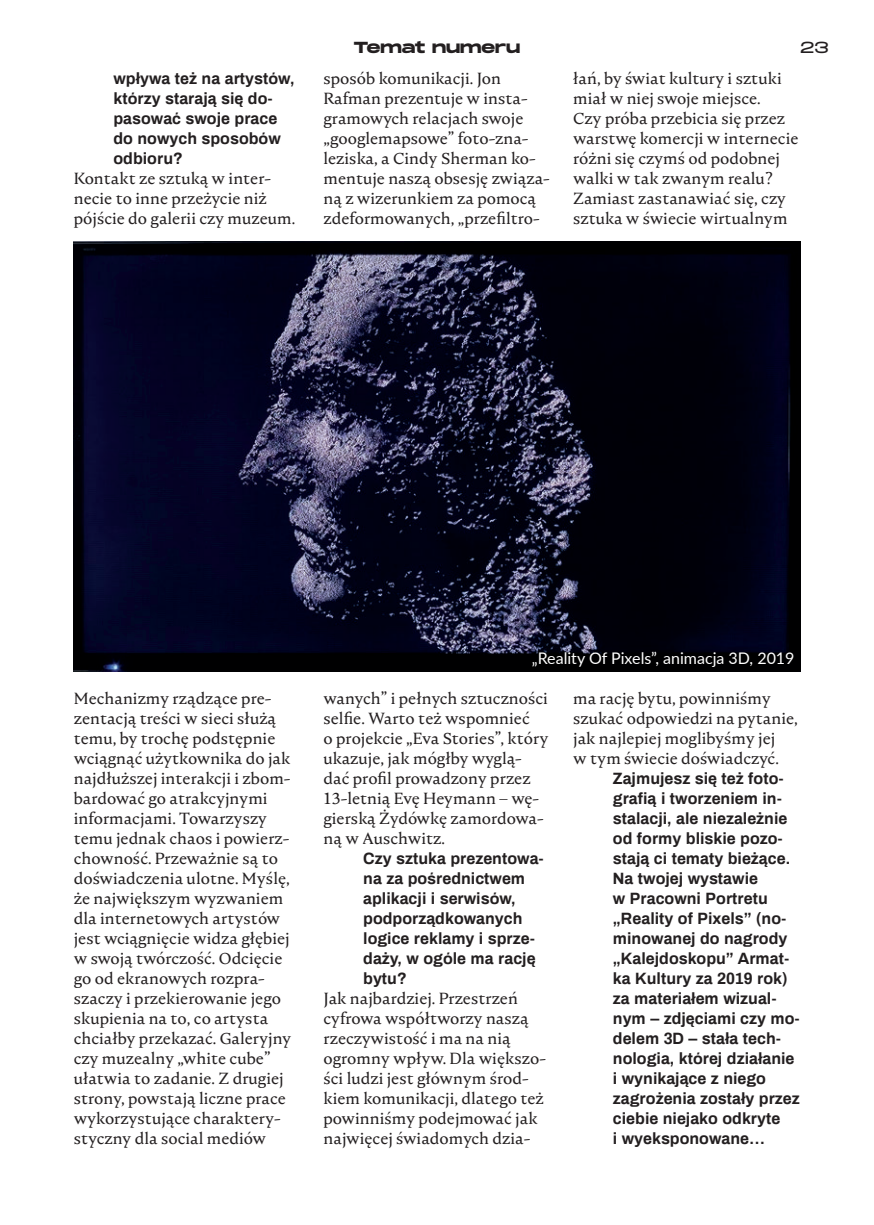
<style>
.page{position:relative;width:874px;height:1225px;background:#fff}
.page>*{position:absolute;margin:0;border:0;box-sizing:border-box;transform-origin:0 0}
.t1{font:16px/20px "Nocturne Serif";color:#231f20}
.t2{font:700 16px/20px "Archivo";color:#231f20}
.t3{font:16px "Lato";color:#fff}
.t4{font:700 16px "Monument Extended";letter-spacing:-.005em;color:#231f20}
.t5{font:200 16px "Monument Extended";color:#231f20}
</style>
<div class="page">
<img style="left:74px;top:242px;width:725px;height:429px">
<p class="t2" style="left:113px;top:68px;width:182px">wpływa też na artystów, którzy starają się do&shy;pasować swoje prace do nowych sposobów odbioru?</p>
<p class="t1" style="left:74px;top:168px;width:223px">Kontakt ze sztuką w inter&shy;necie to inne przeżycie niż pójście do galerii czy muzeum.</p>
<p class="t4" style="left:353px;top:35px;width:168px">Temat numeru</p>
<p class="t5" style="left:799px;top:35px;width:30px">23</p>
<p class="t1" style="left:323px;top:68px;width:228px">sposób komunikacji. Jon<br>Rafman prezentuje w insta&shy;gramowych relacjach swoje „googlemapsowe” foto-zna&shy;leziska, a Cindy Sherman ko&shy;mentuje naszą obsesję związa&shy;ną z wizerunkiem za pomocą zdeformowanych, „przefiltro-</p>
<p class="t1" style="left:573px;top:68px;width:227px">łań, by świat kultury i sztuki miał w niej swoje miejsce.<br>Czy próba przebicia się przez warstwę komercji w internecie różni się czymś od podobnej walki w tak zwanym realu?<br>Zamiast zastanawiać się, czy sztuka w świecie wirtualnym</p>
<p class="t1" style="left:74px;top:688px;width:219px">Mechanizmy rządzące pre&shy;zentacją treści w sieci służą temu, by trochę podstępnie wciągnąć użytkownika do jak najdłuższej interakcji i zbom&shy;bardować go atrakcyjnymi informacjami. Towarzyszy temu jednak chaos i powierz&shy;chowność. Przeważnie są to doświadczenia ulotne. Myślę, że największym wyzwaniem dla internetowych artystów jest wciągnięcie widza głębiej w swoją twórczość. Odcięcie go od ekranowych rozpra&shy;szaczy i przekierowanie jego skupienia na to, co artysta chciałby przekazać. Galeryjny czy muzealny „white cube” ułatwia to zadanie. Z drugiej strony, powstają liczne prace wykorzystujące charaktery&shy;styczny dla social mediów</p>
<p class="t3" style="left:531px;top:646px;width:264px">„Reality Of Pixels”, animacja 3D, 2019</p>
<p class="t1" style="left:323px;top:688px;width:226px">wanych” i pełnych sztuczności selfie. Warto też wspomnieć<br>o projekcie „Eva Stories”, który ukazuje, jak mógłby wyglą&shy;dać profil prowadzony przez<br>13-letnią Evę Heymann – wę&shy;gierską Żydówkę zamordowa&shy;ną w Auschwitz.</p>
<p class="t2" style="left:363px;top:848px;width:182px">Czy sztuka prezentowa&shy;na za pośrednictwem aplikacji i serwisów, podporządkowanych logice reklamy i sprze&shy;daży, w ogóle ma rację bytu?</p>
<p class="t1" style="left:323px;top:988px;width:224px">Jak najbardziej. Przestrzeń cyfrowa współtworzy naszą rzeczywistość i ma na nią ogromny wpływ. Dla większo&shy;ści ludzi jest głównym środ&shy;kiem komunikacji, dlatego też powinniśmy podejmować jak najwięcej świadomych dzia-</p>
<p class="t1" style="left:573px;top:688px;width:226px">ma rację bytu, powinniśmy szukać odpowiedzi na pytanie, jak najlepiej moglibyśmy jej<br>w tym świecie doświadczyć.</p>
<p class="t2" style="left:612px;top:768px;width:188px">Zajmujesz się też foto&shy;grafią i tworzeniem in&shy;stalacji, ale niezależnie od formy bliskie pozo&shy;stają ci tematy bieżące.<br>Na twojej wystawie<br>w Pracowni Portretu „Reality of Pixels” (no&shy;minowanej do nagrody „Kalejdoskopu” Armat&shy;ka Kultury za 2019 rok) za materiałem wizual&shy;nym – zdjęciami czy mo&shy;delem 3D – stała tech&shy;nologia, której działanie i wynikające z niego zagrożenia zostały przez ciebie niejako odkryte<br>i wyeksponowane…</p>
</div>
